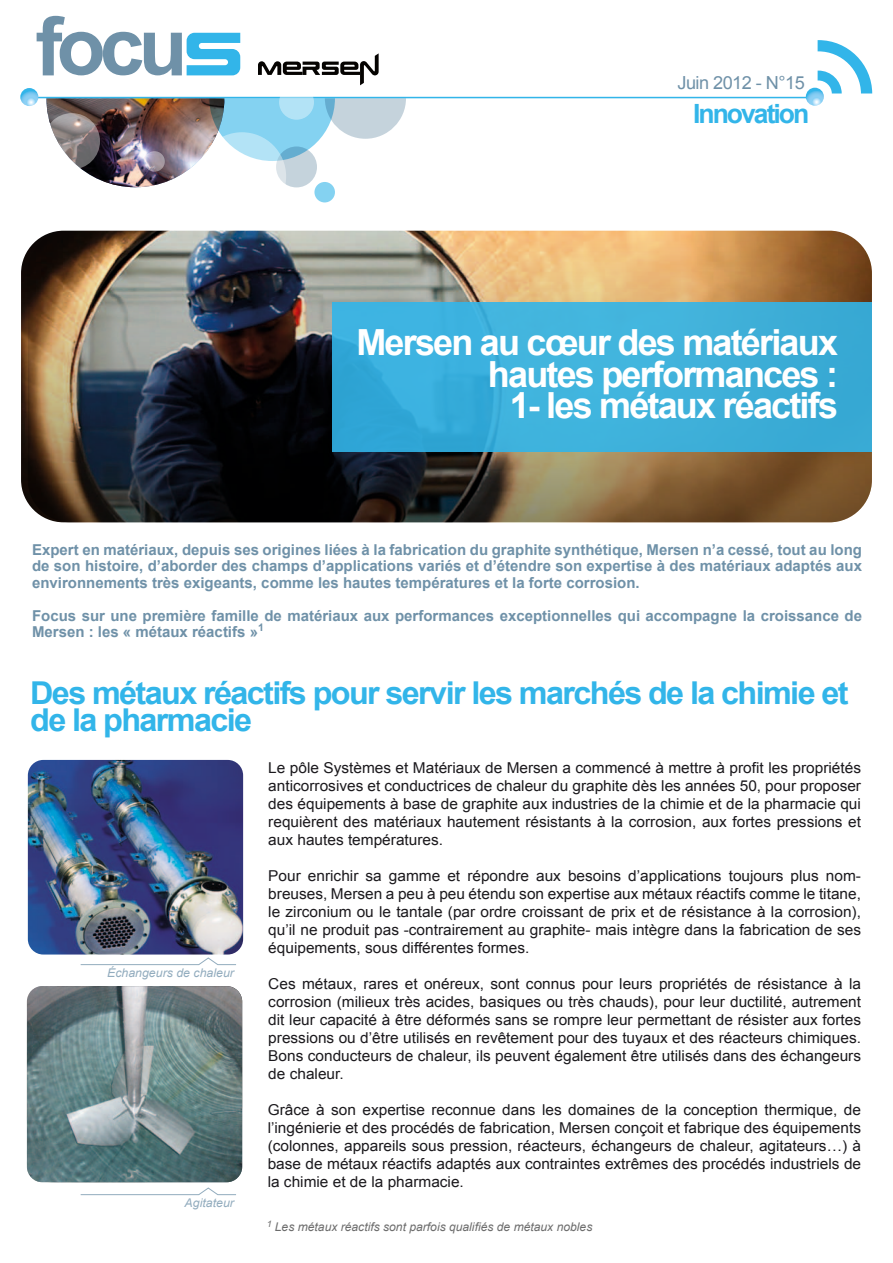
<style>
.page{position:relative;width:893px;height:1263px;background:#fff}
.page>*{position:absolute;margin:0;border:0;box-sizing:border-box;transform-origin:0 0}
.t1{font:700 36px/31.5px "Arial";letter-spacing:-.05em;color:#fff;text-align:right}
.t2{font:700 31.5px/27px "Arial";letter-spacing:-.05em;color:#32b5e9}
.t3{font:700 26.55px "Arial";letter-spacing:-.075em;color:#32b5e9}
.t4{font:18px "Arial";letter-spacing:-.03em;color:#6f91a8}
.t5{font:15px/18px "Arial";color:#1b191d;text-align:justify}
.t6{font:700 15px/16.5px "Arial";color:#6f91a8;text-align:justify}
.t7{font:italic 12px "Arial";color:#6c6c6c}
.t8{font:italic 12px "Arial";color:#92acbe}
</style>
<div class="page">
<img style="left:28px;top:231px;width:844px;height:291px;border-radius:42px">
<div style="left:332px;top:302px;width:540px;height:150px;background:linear-gradient(to right,#39b0de,#3eaed6)"></div>
<img style="left:46px;top:98px;width:163px;height:89px">
<div style="left:276px;top:146px;width:41px;height:41px;background:#c5d3dc;border-radius:50%"></div>
<div style="left:314px;top:182px;width:21px;height:20px;background:#84d2f1;border-radius:50%"></div>
<svg style="left:144px;top:151px;width:21px;height:21px"></svg>
<svg style="left:209px;top:98px;width:197px;height:62px"></svg>
<svg style="left:44px;top:113px;width:56px;height:56px"></svg>
<svg style="left:198px;top:132px;width:88px;height:89px"></svg>
<hr style="left:33px;top:97px;width:782px;height:1px;background:#32b5e9">
<svg style="left:20px;top:88px;width:18px;height:18px"></svg>
<svg style="left:806px;top:88px;width:18px;height:18px"></svg>
<svg style="left:818px;top:40px;width:54px;height:53px"></svg>
<svg style="left:258px;top:53px;width:121px;height:32px"></svg>
<svg style="left:279px;top:85px;width:35px;height:35px"></svg>
<svg style="left:37px;top:16px;width:203px;height:59px"></svg>
<img style="left:28px;top:760px;width:215px;height:194px">
<img style="left:27px;top:986px;width:215px;height:196px">
<svg style="left:80px;top:957px;width:156px;height:8px"></svg>
<svg style="left:80px;top:1187px;width:156px;height:8px"></svg>
<p class="t4" style="left:677px;top:71px;width:129px">Juin 2012 - N°15</p>
<h3 class="t3" style="left:693px;top:96px;width:118px">Innovation</h3>
<h1 class="t1" style="left:356px;top:328px;width:483px">Mersen au cœur des matériaux hautes performances :<br>1- les métaux réactifs</h1>
<p class="t6" style="left:32px;top:542px;width:831px">Expert en matériaux, depuis ses origines liées à la fabrication du graphite synthétique, Mersen n’a cessé, tout au long de son histoire, d’aborder des champs d’applications variés et d’étendre son expertise à des matériaux adaptés aux environnements très exigeants, comme les hautes températures et la forte corrosion.</p>
<p class="t6" style="left:32px;top:608px;width:831px">Focus sur une première famille de matériaux aux performances exceptionnelles qui accompagne la croissance de<br>Mersen : les « métaux réactifs »<sup>1</sup></p>
<h2 class="t2" style="left:30px;top:680px;width:820px">Des métaux réactifs pour servir les marchés de la chimie et de la pharmacie</h2>
<p class="t8" style="left:107px;top:965px;width:128px">Échangeurs de chaleur</p>
<p class="t8" style="left:185px;top:1195px;width:51px">Agitateur</p>
<p class="t5" style="left:268px;top:759px;width:594px">Le pôle Systèmes et Matériaux de Mersen a commencé à mettre à profit les propriétés anticorrosives et conductrices de chaleur du graphite dès les années 50, pour proposer des équipements à base de graphite aux industries de la chimie et de la pharmacie qui requièrent des matériaux hautement résistants à la corrosion, aux fortes pressions et aux hautes températures.</p>
<p class="t5" style="left:268px;top:867px;width:594px">Pour enrichir sa gamme et répondre aux besoins d’applications toujours plus nom&shy;breuses, Mersen a peu à peu étendu son expertise aux métaux réactifs comme le titane, le zirconium ou le tantale (par ordre croissant de prix et de résistance à la corrosion), qu’il ne produit pas -contrairement au graphite- mais intègre dans la fabrication de ses équipements, sous différentes formes.</p>
<p class="t5" style="left:268px;top:975px;width:594px">Ces métaux, rares et onéreux, sont connus pour leurs propriétés de résistance à la corrosion (milieux très acides, basiques ou très chauds), pour leur ductilité, autrement dit leur capacité à être déformés sans se rompre leur permettant de résister aux fortes pressions ou d’être utilisés en revêtement pour des tuyaux et des réacteurs chimiques.<br>Bons conducteurs de chaleur, ils peuvent également être utilisés dans des échangeurs de chaleur.</p>
<p class="t5" style="left:268px;top:1101px;width:595px">Grâce à son expertise reconnue dans les domaines de la conception thermique, de l’ingénierie et des procédés de fabrication, Mersen conçoit et fabrique des équipements (colonnes, appareils sous pression, réacteurs, échangeurs de chaleur, agitateurs…) à base de métaux réactifs adaptés aux contraintes extrêmes des procédés industriels de la chimie et de la pharmacie.</p>
<p class="t7" style="left:267px;top:1219px;width:327px"><sup>1</sup> Les métaux réactifs sont parfois qualifiés de métaux nobles</p>
</div>
